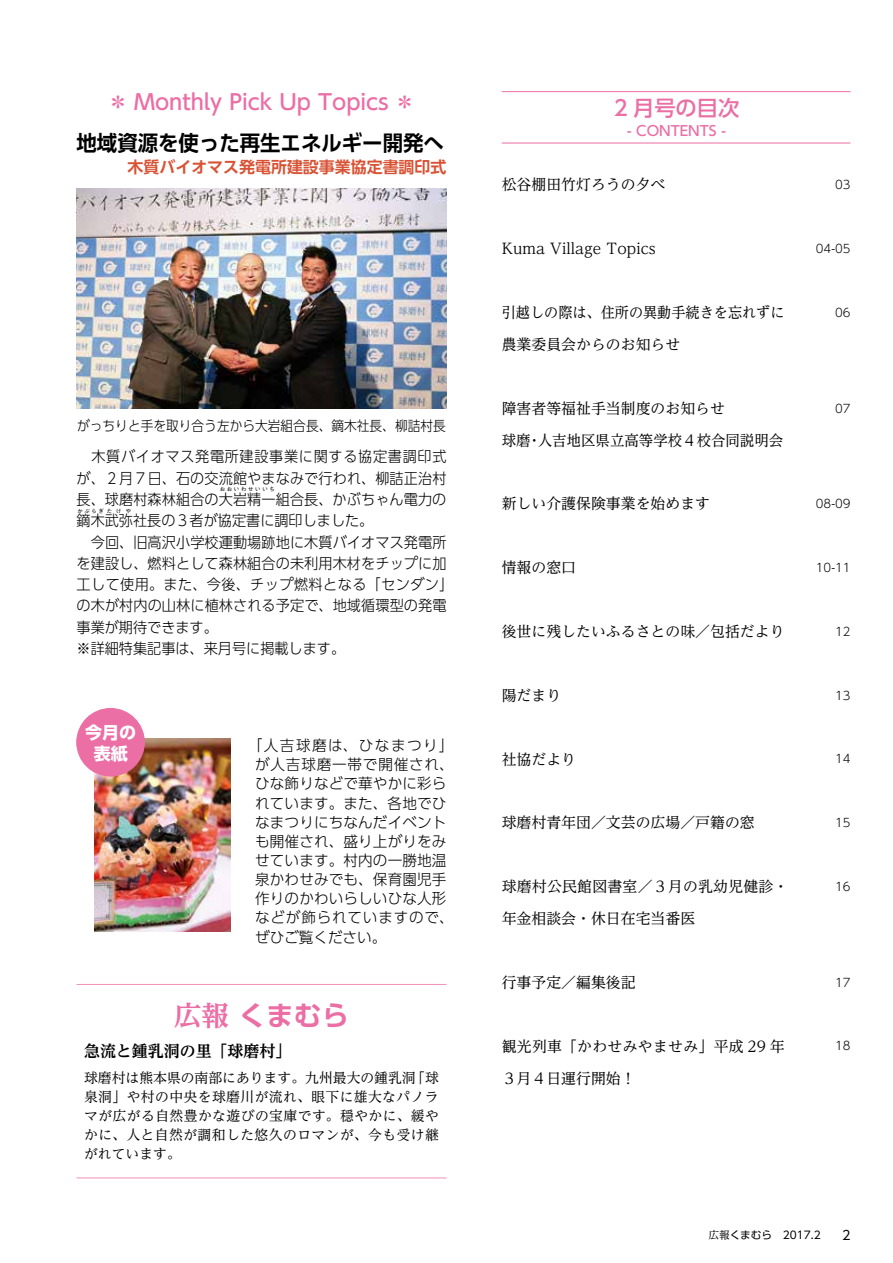
<style>
.page{position:relative;width:893px;height:1263px;background:#fff}
.page>*{position:absolute;margin:0;border:0;box-sizing:border-box;transform-origin:0 0}
.t1{font:700 27.6px "UD Shin Go Pro De";color:#eb6ea5}
.t2{font:500 21.3px "UD Shin Go Pro";color:#eb6ea5}
.t3{font:700 21.3px "UD Shin Go Pro De";color:#000;scale:.96 1}
.t4{font:700 16.95px "UD Shin Go Pro";color:#fff}
.t5{font:700 15.9px "UD Shin Go Pro De";color:#d85335}
.t6{font:700 15.9px "UD Reimin Pro";color:#000}
.t7{font:300 14.85px/21.3px "UD Shin Go Pro";letter-spacing:.005em;color:#000;text-align:justify;scale:.95 1}
.t8{font:14.85px/32px "UD Reimin Pro";color:#000}
.t9{font:300 14.85px/19.2px "UD Shin Go Pro";letter-spacing:.005em;color:#000}
.t10{font:14.85px/32px "UD Reimin Pro";color:#000;scale:.95 1}
.t11{font:14.85px/32px "UD Reimin Pro";letter-spacing:.02em;color:#000}
.t12{font:300 14.85px "UD Shin Go Pro";letter-spacing:.1em;color:#000}
.t13{font:13.8px/19.2px "UD Reimin Pro";letter-spacing:.03em;color:#000}
.t14{font:300 13.8px "UD Shin Go Pro";color:#000;scale:.92 1}
.t15{font:500 13.8px "UD Shin Go Pro";color:#eb6ea5}
.t16{font:12.75px "UD Shin Go Pro";color:#000}
.t17{font:300 11.7px "UD Shin Go Pro";color:#000}
.t18{font:10.65px "UD Shin Go Pro";color:#000}
.t19{font:300 5.25px "UD Shin Go Pro";letter-spacing:.335em;color:#000}
.s1{font-family:"UD Reimin Pro"}
</style>
<div class="page">
<img style="left:94px;top:738px;width:137px;height:193px">
<div style="left:77px;top:708px;width:67px;height:68px;background:#eb6ea5;border-radius:50%"></div>
<div style="left:77px;top:708px;width:68px;height:68px;border:1px solid #eb6ea5;border-radius:50%"></div>
<hr style="left:502px;top:91px;width:348px;height:1px;background:#eb6ea5">
<hr style="left:502px;top:143px;width:348px;height:1px;background:#eb6ea5">
<hr style="left:77px;top:984px;width:369px;height:1px;background:#ef90b9">
<hr style="left:77px;top:1178px;width:369px;height:1px;background:#ef90b9">
<img style="left:77px;top:188px;width:369px;height:221px">
<h2 class="t2" style="left:108px;top:85px;width:309px">＊ Monthly Pick Up Topics *</h2>
<h2 class="t3" style="left:77px;top:126px;width:384px">地域資源を使った再生エネルギー開発へ</h2>
<p class="t5" style="left:128px;top:154px;width:320px">木質バイオマス発電所建設事業協定書調印式</p>
<p class="t14" style="left:77px;top:415px;width:402px">がっちりと手を取り合う左から大岩組合長、鏑木社長、柳詰村長</p>
<p class="t7" style="left:77px;top:446px;width:391px">　木質バイオマス発電所建設事業に関する協定書調印式が、２月７日、石の交流館やまなみで行われ、柳詰正治村長、球磨村森林組合の大岩精一組合長、かぶちゃん電力の</p>
<p class="t19" style="left:220px;top:485px;width:57px">おおいわせいいち</p>
<p class="t7" style="left:77px;top:509px;width:314px">鏑木武弥社長の３者が協定書に調印しました。</p>
<p class="t19" style="left:77px;top:506px;width:28px">かぶらぎ</p>
<p class="t19" style="left:107px;top:506px;width:26px">たけや</p>
<p class="t7" style="left:77px;top:531px;width:398px;text-align:left">　今回、旧高沢小学校運動場跡地に木質バイオマス発電所を建設し、燃料として森林組合の未利用木材をチップに加工して使用。また、今後、チップ燃料となる「センダン「の木が村内の山林に植林される予定で、地域循環型の発電事業が期待できます。<br>※詳細特集記事は、来月号に掲載します。</p>
<p class="t4" style="left:85px;top:719px;width:53px">今月の</p>
<p class="t4" style="left:94px;top:740px;width:36px">表紙</p>
<p class="t12" style="left:248px;top:733px;width:207px">「人吉球磨は、ひなまつり「</p>
<p class="t9" style="left:255px;top:754px;width:200px">が人吉球磨一帯で開催され、ひな飾りなどで華やかに彩られています。また、各地でひなまつりにちなんだイベントも開催され、盛り上がりをみせています。村内の一勝地温泉かわせみでも、保育園児手作りのかわいらしいひな人形などが飾られていますので、ぜひご覧ください。</p>
<h1 class="t1" style="left:174px;top:993px;width:177px"><span class="s1">広報</span>くまむら</h1>
<p class="t6" style="left:84px;top:1038px;width:209px">急流と鍾乳洞の里「球磨村「</p>
<p class="t13" style="left:84px;top:1067px;width:356px">球磨村は熊本県の南部にあります。九州最大の鍾乳洞<br>泉洞」や村の中央を球磨川が流れ、眼下に雄大なパノラマが広がる自然豊かな遊びの宝庫です。穏やかに、緩やかに、人と自然が調和した悠久のロマンが、今も受け継がれています。</p>
<p class="t13" style="left:411px;top:1067px;width:29px">「球</p>
<h2 class="t2" style="left:614px;top:90px;width:127px">2 月号の目次</h2>
<p class="t15" style="left:627px;top:119px;width:100px">- CONTENTS -</p>
<p class="t8" style="left:502px;top:168px;width:165px">松谷棚田竹灯ろうの夕べ</p>
<p class="t17" style="left:835px;top:175px;width:17px">03</p>
<p class="t8" style="left:502px;top:232px;width:155px">Kuma Village Topics</p>
<p class="t17" style="left:816px;top:239px;width:36px">04-05</p>
<p class="t10" style="left:502px;top:296px;width:299px">引越しの際は、住所の異動手続きを忘れずに農業委員会からのお知らせ</p>
<p class="t17" style="left:835px;top:303px;width:17px">06</p>
<p class="t8" style="left:538px;top:392px;width:247px;text-indent:-36px">障害者等福祉手当制度のお知らせ<br>人吉地区県立高等学校４校合同説明会</p>
<p class="t8" style="left:502px;top:424px;width:30px">球磨</p>
<p class="t8" style="left:527px;top:424px;width:16px">・</p>
<p class="t17" style="left:835px;top:399px;width:17px">07</p>
<p class="t8" style="left:502px;top:487px;width:210px">新しい介護保険事業を始めます</p>
<p class="t17" style="left:816px;top:494px;width:36px">08-09</p>
<p class="t8" style="left:502px;top:551px;width:76px">情報の窓口</p>
<p class="t17" style="left:816px;top:558px;width:36px">10-11</p>
<p class="t8" style="left:502px;top:615px;width:284px">後世に残したいふるさとの味／包括だより</p>
<p class="t17" style="left:835px;top:622px;width:17px">12</p>
<p class="t8" style="left:502px;top:679px;width:61px">陽だまり</p>
<p class="t17" style="left:835px;top:686px;width:17px">13</p>
<p class="t8" style="left:502px;top:742px;width:76px">社協だより</p>
<p class="t17" style="left:835px;top:749px;width:17px">14</p>
<p class="t8" style="left:502px;top:806px;width:254px">球磨村青年団／文芸の広場／戸籍の窓</p>
<p class="t17" style="left:835px;top:813px;width:17px">15</p>
<p class="t8" style="left:502px;top:870px;width:288px">球磨村公民館図書室／３月の乳幼児健診・年金相談会・休日在宅当番医</p>
<p class="t17" style="left:835px;top:877px;width:17px">16</p>
<p class="t8" style="left:502px;top:966px;width:135px">行事予定／編集後記</p>
<p class="t17" style="left:835px;top:973px;width:17px">17</p>
<p class="t11" style="left:502px;top:1029px;width:284px">観光列車「かわせみやませみ」平成 29 年<br>３月４日運行開始!</p>
<p class="t17" style="left:835px;top:1036px;width:17px">18</p>
<p class="t18" style="left:708px;top:1227px;width:65px"><span class="s1">広報</span>くまむら</p>
<p class="t18" style="left:783px;top:1227px;width:39px">2017.2</p>
<p class="t16" style="left:842px;top:1225px;width:10px">2</p>
</div>
